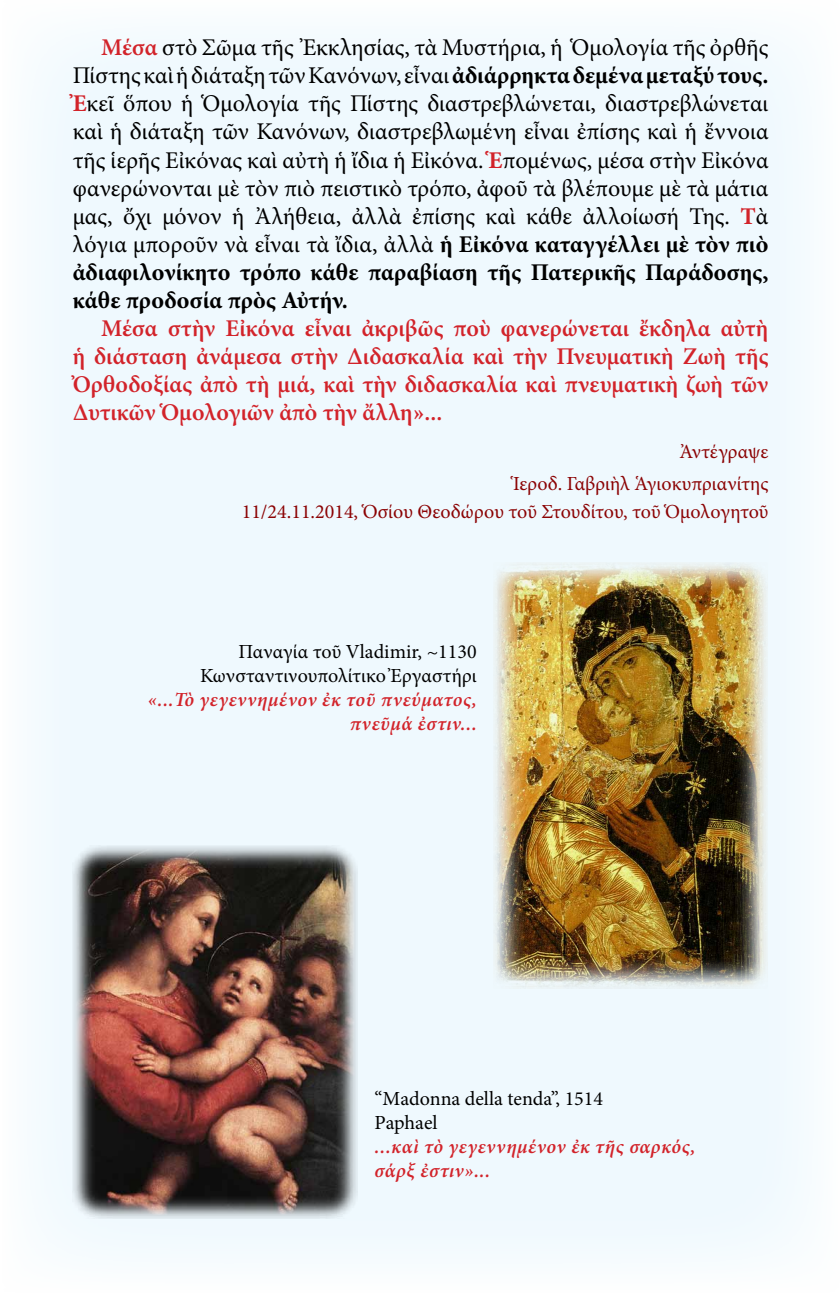
<style>
.page{position:relative;width:840px;height:1293px;background:#fff}
.page>*{position:absolute;margin:0;border:0;box-sizing:border-box;transform-origin:0 0}
.t1{font:24px/28px "Minion Pro";color:#000;text-align:justify}
.t2{font:600 24px/28px "Minion Pro";letter-spacing:-.005em;color:#d2232a;text-align:justify}
.t3{font:italic 600 20px/24px "Minion Pro";letter-spacing:.025em;color:#d2232a}
.t4{font:20px/32px "Minion Pro";color:#8b0304;text-align:right}
.t5{font:20px/24px "Minion Pro";color:#000}
.s1{font-weight:600;color:#d2232a}
.s2{font-weight:700}
.s3{font-weight:700;color:#d2232a}
</style>
<div class="page">
<div style="left:2px;top:0;width:837px;height:1293px;background:#eff9fe"></div>
<img style="left:73px;top:846px;width:284px;height:372px">
<img style="left:494px;top:563px;width:273px;height:424px">
<p class="t1" style="left:73px;top:34px;width:697px;text-indent:28px"><span class="s1">Μέσα</span> στὸ Σῶμα τῆς Ἐκκλησίας, τὰ Μυστήρια, ἡ Ὁμολογία τῆς ὀρθῆς Πίστης καὶ ἡ διάταξη τῶν Κανόνων, εἶναι <span class="s2">ἀδιάρρηκτα δεμένα μεταξύ τους.<br></span><span class="s3">Ἐ</span>κεῖ ὅπου ἡ Ὁμολογία τῆς Πίστης διαστρεβλώνεται, διαστρεβλώνεται καὶ ἡ διάταξη τῶν Κανόνων, διαστρεβλωμένη εἶναι ἐπίσης καὶ ἡ ἔννοια τῆς ἱερῆς Εἰκόνας καὶ αὐτὴ ἡ ἴδια ἡ Εἰκόνα. <span class="s3">Ἑ</span>πομένως, μέσα στὴν Εἰκόνα φανερώνονται μὲ τὸν πιὸ πειστικὸ τρόπο, ἀφοῦ τὰ βλέπουμε μὲ τὰ μάτια μας, ὄχι μόνον ἡ Ἀλήθεια, ἀλλὰ ἐπίσης καὶ κάθε ἀλλοίωσή Της. <span class="s3">Τ</span>ὰ λόγια μποροῦν νὰ εἶναι τὰ ἴδια, ἀλλὰ <span class="s2">ἡ Εἰκόνα καταγγέλλει μὲ τὸν πιὸ ἀδιαφιλονίκητο τρόπο κάθε παραβίαση τῆς Πατερικῆς Παράδοσης, κάθε προδοσία πρὸς Αὐτήν.</span></p>
<p class="t2" style="left:73px;top:314px;width:697px;text-indent:28px">Μέσα στὴν Εἰκόνα εἶναι ἀκριβῶς ποὺ φανερώνεται ἔκδηλα αὐτὴ ἡ διάσταση ἀνάμεσα στὴν Διδασκαλία καὶ τὴν Πνευματικὴ Ζωὴ τῆς Ὀρθοδοξίας ἀπὸ τὴ μιά, καὶ τὴν διδασκαλία καὶ πνευματικὴ ζωὴ τῶν Δυτικῶν Ὁμολογιῶν ἀπὸ τὴν ἄλλη<span class="s2">»</span>...</p>
<p class="t4" style="left:513px;top:435px;width:257px">Ἀντέγραψε<br>Ἱεροδ. Γαβριὴλ Ἁγιοκυπριανίτης</p>
<p class="t4" style="left:241px;top:496px;width:528px">11/24.11.2014, Ὁσίου Θεοδώρου τοῦ Στουδίτου, τοῦ Ὁμολογητοῦ</p>
<p class="t5" style="left:200px;top:640px;width:278px;text-align:right">Παναγία τοῦ Vladimir, ~1130<br>Κωνσταντινουπολίτικο Ἐργαστήρι</p>
<p class="t3" style="left:148px;top:687px;width:330px;text-align:right">«...Τὸ γεγεννημένον ἐκ τοῦ πνεύματος, πνεῦμά ἐστιν...</p>
<p class="t5" style="left:374px;top:1086px;width:230px">“Μadonna della tenda”, 1514<br>Ρaphael</p>
<p class="t3" style="left:374px;top:1134px;width:322px">...καὶ τὸ γεγεννημένον ἐκ τῆς σαρκός, σάρξ ἐστιν»...</p>
</div>
